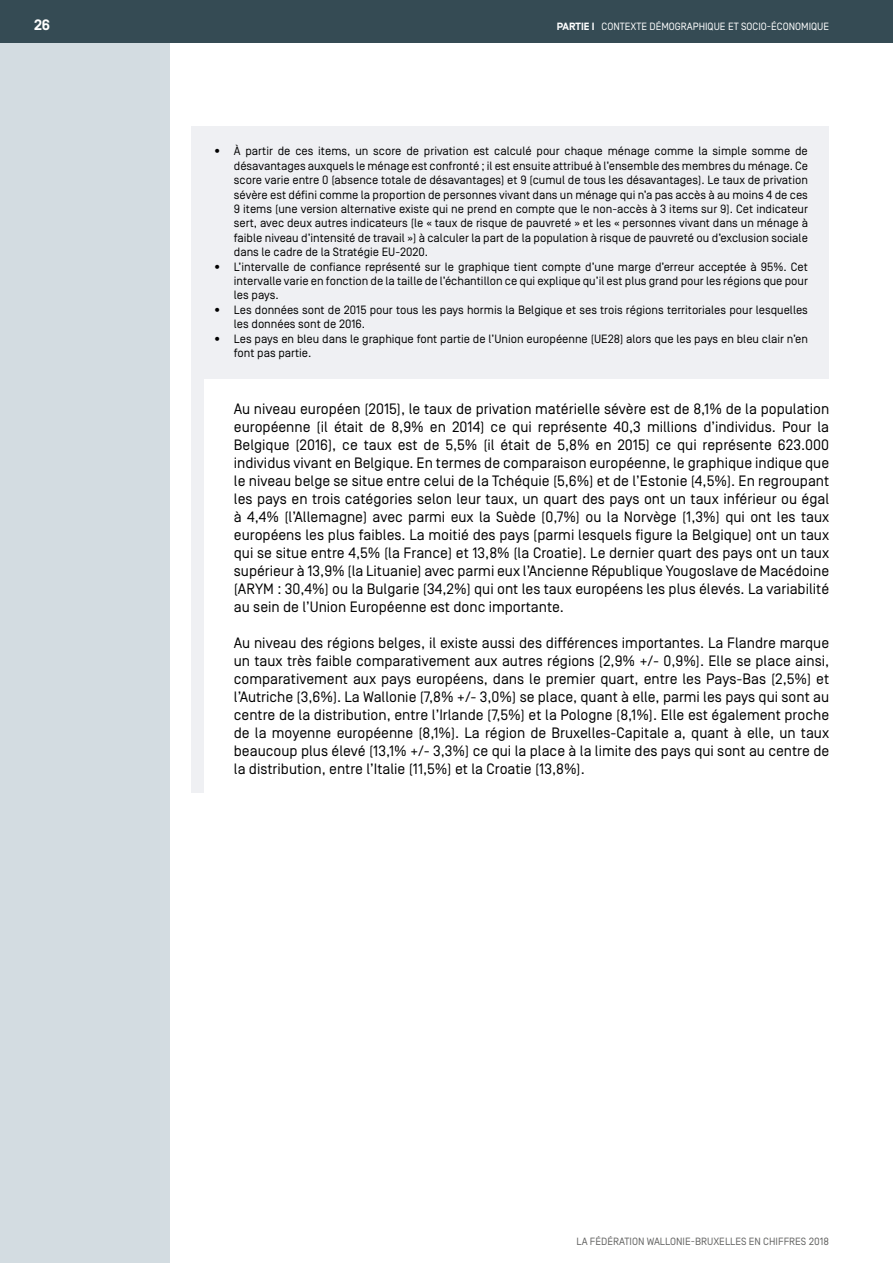
<style>
.page{position:relative;width:893px;height:1263px;background:#fff}
.page>*{position:absolute;margin:0;border:0;box-sizing:border-box;transform-origin:0 0}
.t1{font:15px/18px "Simplon BP Regular";color:#000;text-align:justify}
.t2{font:700 15px "Simplon BP";color:#fff}
.t3{font:12px/14.4px "Simplon BP Regular";color:#000;text-align:justify}
.t4{font:10.5px "Simplon BP Regular";color:#fff}
.t5{font:10.5px "Simplon BP Regular";color:#636362}
.s1{font-family:"Simplon BP";font-weight:700}
</style>
<div class="page">
<div style="left:0;top:0;width:170px;height:1263px;background:#d3dce1"></div>
<div style="left:0;top:0;width:893px;height:43px;background:#354b54"></div>
<div style="left:191px;top:126px;width:638px;height:252px;background:#eff0f3"></div>
<div style="left:191px;top:342px;width:13px;height:450px;background:#eff0f3"></div>
<p class="t2" style="left:34px;top:16px;width:18px">26</p>
<p class="t4" style="left:557px;top:20px;width:274px"><span class="s1">PARTIE I</span> CONTEXTE DÉMOGRAPHIQUE ET SOCIO-ÉCONOMIQUE</p>
<p class="t3" style="left:234px;top:144px;width:576px;text-indent:-21px">• À partir de ces items, un score de privation est calculé pour chaque ménage comme la simple somme de désavantages auxquels le ménage est confronté ; il est ensuite attribué à l’ensemble des membres du ménage. Ce score varie entre 0 (absence totale de désavantages) et 9 (cumul de tous les désavantages). Le taux de privation sévère est défini comme la proportion de personnes vivant dans un ménage qui n’a pas accès à au moins 4 de ces 9 items (une version alternative existe qui ne prend en compte que le non-accès à 3 items sur 9). Cet indicateur sert, avec deux autres indicateurs (le « taux de risque de pauvreté » et les « personnes vivant dans un ménage à faible niveau d’intensité de travail ») à calculer la part de la population à risque de pauvreté ou d’exclusion sociale dans le cadre de la Stratégie EU-2020.</p>
<p class="t3" style="left:234px;top:259px;width:576px;text-indent:-21px">• L’intervalle de confiance représenté sur le graphique tient compte d’une marge d’erreur acceptée à 95%. Cet intervalle varie en fonction de la taille de l’échantillon ce qui explique qu’il est plus grand pour les régions que pour les pays.</p>
<p class="t3" style="left:234px;top:302px;width:576px;text-indent:-21px">• Les données sont de 2015 pour tous les pays hormis la Belgique et ses trois régions territoriales pour lesquelles les données sont de 2016.</p>
<p class="t3" style="left:234px;top:331px;width:576px;text-indent:-21px">• Les pays en bleu dans le graphique font partie de l’Union européenne (UE28) alors que les pays en bleu clair n’en font pas partie.</p>
<p class="t1" style="left:234px;top:400px;width:597px">Au niveau européen (2015), le taux de privation matérielle sévère est de 8,1% de la population européenne (il était de 8,9% en 2014) ce qui représente 40,3 millions d’individus. Pour la Belgique (2016), ce taux est de 5,5% (il était de 5,8% en 2015) ce qui représente 623.000 individus vivant en Belgique. En termes de comparaison européenne, le graphique indique que le niveau belge se situe entre celui de la Tchéquie (5,6%) et de l’Estonie (4,5%). En regroupant les pays en trois catégories selon leur taux, un quart des pays ont un taux inférieur ou égal à 4,4% (l’Allemagne) avec parmi eux la Suède (0,7%) ou la Norvège (1,3%) qui ont les taux européens les plus faibles. La moitié des pays (parmi lesquels figure la Belgique) ont un taux qui se situe entre 4,5% (la France) et 13,8% (la Croatie). Le dernier quart des pays ont un taux supérieur à 13,9% (la Lituanie) avec parmi eux l’Ancienne République Yougoslave de Macédoine (ARYM : 30,4%) ou la Bulgarie (34,2%) qui ont les taux européens les plus élevés. La variabilité au sein de l’Union Européenne est donc importante.</p>
<p class="t1" style="left:234px;top:634px;width:597px">Au niveau des régions belges, il existe aussi des différences importantes. La Flandre marque un taux très faible comparativement aux autres régions (2,9% +/- 0,9%). Elle se place ainsi, comparativement aux pays européens, dans le premier quart, entre les Pays-Bas (2,5%) et l’Autriche (3,6%). La Wallonie (7,8% +/- 3,0%) se place, quant à elle, parmi les pays qui sont au centre de la distribution, entre l’Irlande (7,5%) et la Pologne (8,1%). Elle est également proche de la moyenne européenne (8,1%). La région de Bruxelles-Capitale a, quant à elle, un taux beaucoup plus élevé (13,1% +/- 3,3%) ce qui la place à la limite des pays qui sont au centre de la distribution, entre l’Italie (11,5%) et la Croatie (13,8%).</p>
<p class="t5" style="left:576px;top:1235px;width:254px">LA FÉDÉRATION WALLONIE-BRUXELLES EN CHIFFRES 2018</p>
</div>
